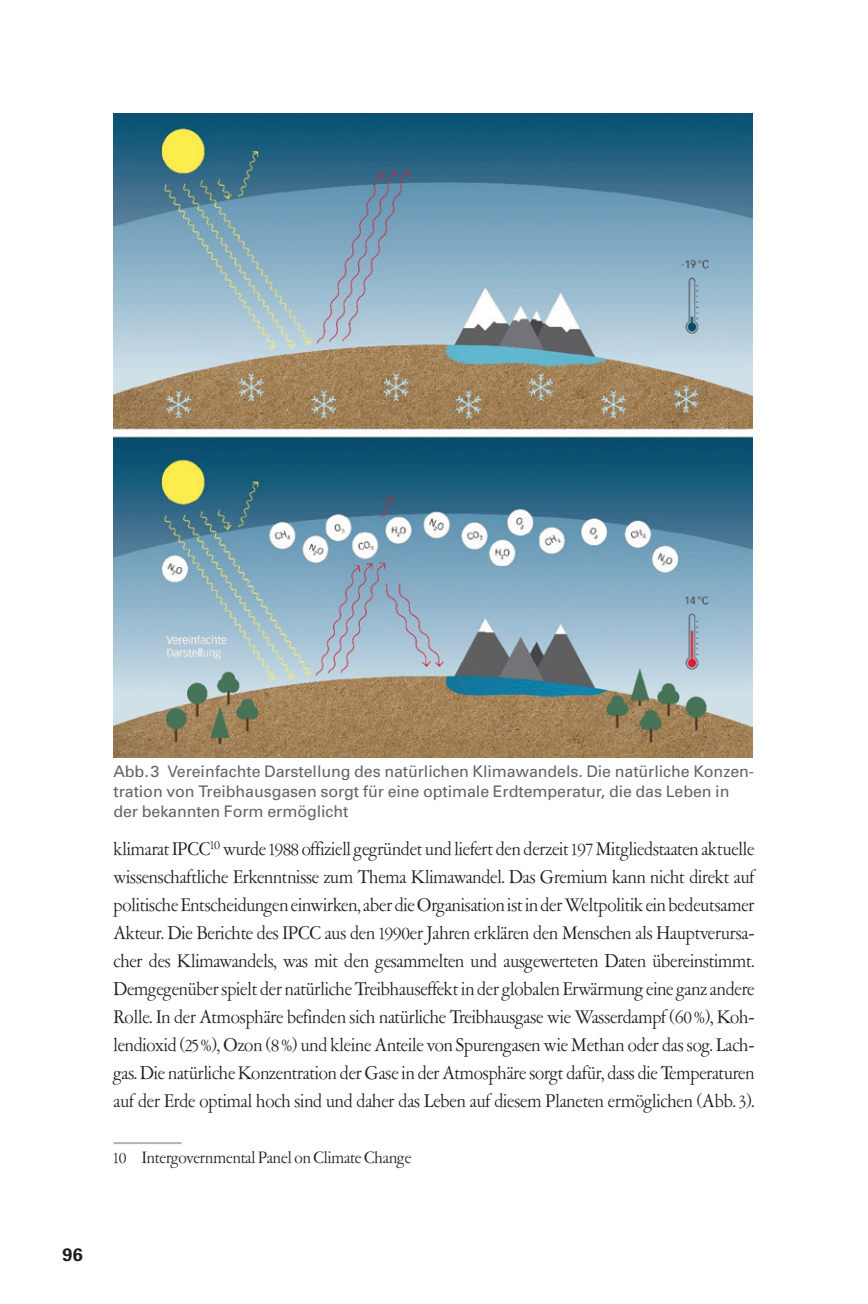
<style>
.page{position:relative;width:868px;height:1304px;background:#fff}
.page>*{position:absolute;margin:0;border:0;box-sizing:border-box;transform-origin:0 0}
.t1{font:19px/28px "Garamont Amst SH";letter-spacing:-.005em;color:#1d1d1b;text-align:justify}
.t2{font:700 18px "Univers";color:#1d1d1b}
.t3{font:17px "Garamont Amst SH";color:#1d1d1b}
.t4{font:16px/20px "Univers";letter-spacing:-.005em;color:#646463}
</style>
<div class="page">
<hr style="left:113px;top:1142px;width:68px;height:2px;background:#b2b2b2">
<img style="left:113px;top:114px;width:639px;height:643px">
<p class="t4" style="left:113px;top:762px;width:642px">Abb.3 Vereinfachte Darstellung des natürlichen Klimawandels. Die natürliche Konzen&shy;tration von Treibhausgasen sorgt für eine optimale Erdtemperatur, die das Leben in der bekannten Form ermöglicht</p>
<p class="t1" style="left:113px;top:836px;width:642px">klimarat IPCC<sup>10</sup> wurde 1988 offiziell gegründet und liefert den derzeit 197 Mitgliedstaaten aktuelle wissenschaftliche Erkenntnisse zum Thema Klimawandel. Das Gremium kann nicht direkt auf politische Entscheidungen einwirken, aber die Organisation ist in der Weltpolitik ein bedeutsamer Akteur. Die Berichte des IPCC aus den 1990er Jahren erklären den Menschen als Hauptverursa&shy;cher des Klimawandels, was mit den gesammelten und ausgewerteten Daten übereinstimmt.<br>Demgegenüber spielt der natürliche Treibhauseffekt in der globalen Erwärmung eine ganz andere Rolle. In der Atmosphäre befinden sich natürliche Treibhausgase wie Wasserdampf (60%), Koh&shy;lendioxid (25%), Ozon (8%) und kleine Anteile von Spurengasen wie Methan oder das sog. Lach&shy;gas. Die natürliche Konzentration der Gase in der Atmosphäre sorgt dafür, dass die Temperaturen auf der Erde optimal hoch sind und daher das Leben auf diesem Planeten ermöglichen (Abb. 3).</p>
<p class="t3" style="left:113px;top:1148px;width:299px">10 Intergovernmental Panel on Climate Change</p>
<p class="t2" style="left:62px;top:1244px;width:22px">96</p>
</div>
